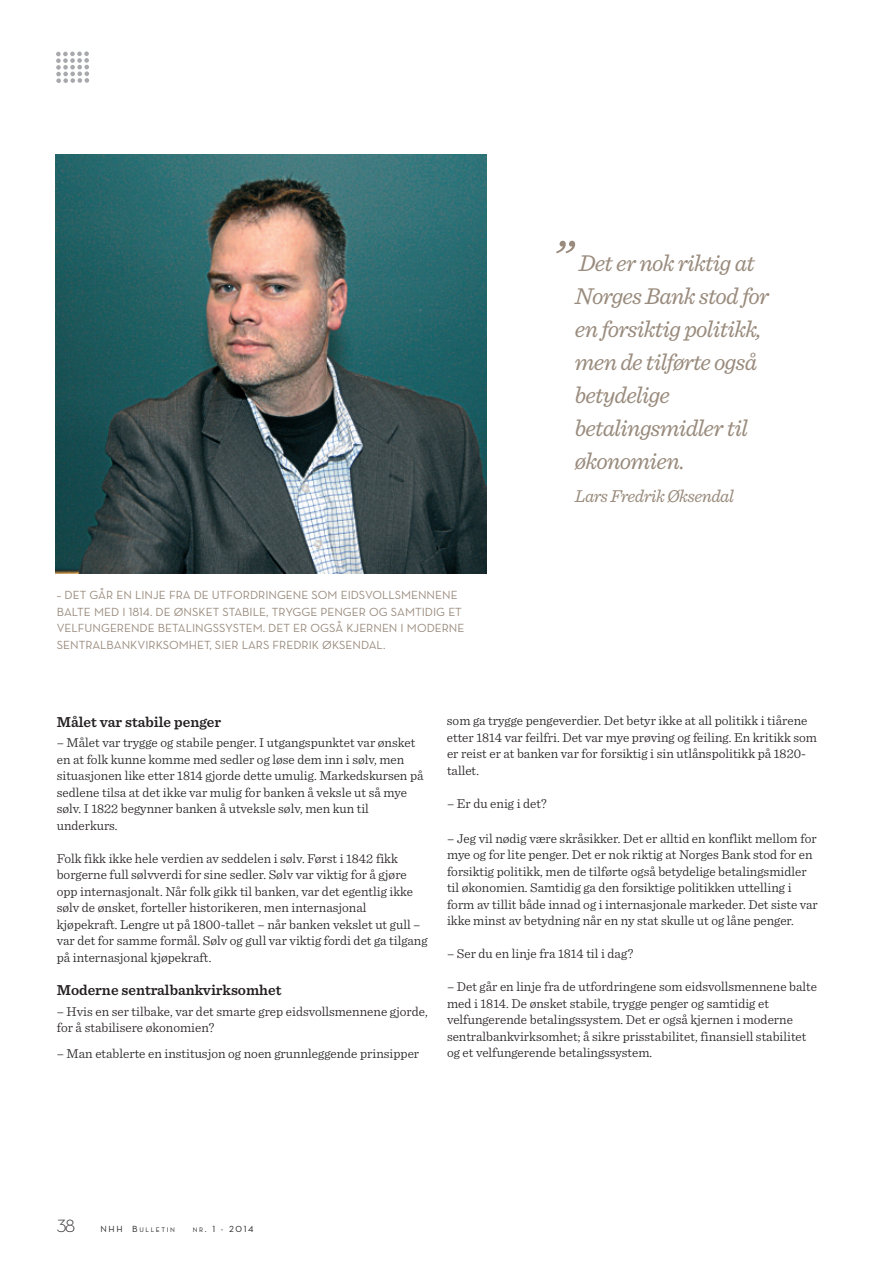
<style>
.page{position:relative;width:893px;height:1263px;background:#fff}
.page>*{position:absolute;margin:0;border:0;box-sizing:border-box;transform-origin:0 0}
.t1{font:italic 53.4px "Sentinel";color:#998b7d}
.t2{font:italic 24px/33px "Sentinel";letter-spacing:-.03em;color:#998b7d}
.t3{font:italic 18px "Sentinel";letter-spacing:-.03em;color:#998b7d}
.t4{font:300 18px "Neutraface Text";color:#231f20}
.t5{font:600 15px "Sentinel";color:#231f20}
.t6{font:300 13.5px/16.5px "Sentinel";color:#231f20}
.t7{font:12px/16.5px "Neutraface Text";color:#998b7d}
.t8{font:9px "Neutraface Text";color:#231f20}
.t9{font:6.75px "Neutraface Text";letter-spacing:.245em;color:#231f20}
.s1{font-size:9px}
.s2{font-size:6.75px}
</style>
<div class="page">
<svg style="left:56px;top:51px;width:33px;height:32px"></svg>
<img style="left:55px;top:154px;width:432px;height:419px">
<p class="t7" style="left:57px;top:587px;width:409px">– DET GÅR EN LINJE FRA DE UTFORDRINGENE SOM EIDSVOLLSMENNENE BALTE MED I 1814. DE ØNSKET STABILE, TRYGGE PENGER OG SAMTIDIG ET VELFUNGERENDE BETALINGSSYSTEM. DET ER OGSÅ KJERNEN I MODERNE SENTRALBANKVIRKSOMHET, SIER LARS FREDRIK ØKSENDAL.</p>
<h1 class="t1" style="left:552px;top:240px;width:22px">”</h1>
<h2 class="t2" style="left:575px;top:248px;width:196px">Det er nok riktig at<br>Norges Bank stod for en forsiktig politikk, men de tilførte også betydelige betalingsmidler til økonomien.</h2>
<h3 class="t3" style="left:575px;top:490px;width:160px">Lars Fredrik Øksendal</h3>
<p class="t5" style="left:57px;top:716px;width:166px">Målet var stabile penger</p>
<p class="t6" style="left:57px;top:735px;width:368px">– Målet var trygge og stabile penger. I utgangspunktet var ønsket en at folk kunne komme med sedler og løse dem inn i sølv, men situasjonen like etter 1814 gjorde dette umulig. Markedskursen på sedlene tilsa at det ikke var mulig for banken å veksle ut så mye sølv. I 1822 begynner banken å utveksle sølv, men kun til underkurs.</p>
<p class="t6" style="left:57px;top:851px;width:372px">Folk fikk ikke hele verdien av seddelen i sølv. Først i 1842 fikk borgerne full sølvverdi for sine sedler. Sølv var viktig for å gjøre opp internasjonalt. Når folk gikk til banken, var det egentlig ikke sølv de ønsket, forteller historikeren, men internasjonal kjøpekraft. Lengre ut på 1800-tallet – når banken vekslet ut gull – var det for samme formål. Sølv og gull var viktig fordi det ga tilgang på internasjonal kjøpekraft.</p>
<p class="t5" style="left:57px;top:985px;width:226px">Moderne sentralbankvirksomhet</p>
<p class="t6" style="left:57px;top:1004px;width:373px">– Hvis en ser tilbake, var det smarte grep eidsvollsmennene gjorde, for å stabilisere økonomien?</p>
<p class="t6" style="left:57px;top:1046px;width:364px">– Man etablerte en institusjon og noen grunnleggende prinsipper</p>
<p class="t6" style="left:447px;top:713px;width:372px">som ga trygge pengeverdier. Det betyr ikke at all politikk i tiårene etter 1814 var feilfri. Det var mye prøving og feiling. En kritikk som er reist er at banken var for forsiktig i sin utlånspolitikk på 1820- tallet.</p>
<p class="t6" style="left:447px;top:796px;width:101px">– Er du enig i det?</p>
<p class="t6" style="left:447px;top:830px;width:372px">– Jeg vil nødig være skråsikker. Det er alltid en konflikt mellom for mye og for lite penger. Det er nok riktig at Norges Bank stod for en forsiktig politikk, men de tilførte også betydelige betalingsmidler til økonomien. Samtidig ga den forsiktige politikken uttelling i form av tillit både innad og i internasjonale markeder. Det siste var ikke minst av betydning når en ny stat skulle ut og låne penger.</p>
<p class="t6" style="left:447px;top:946px;width:188px">– Ser du en linje fra 1814 til i dag?</p>
<p class="t6" style="left:447px;top:979px;width:371px">– Det går en linje fra de utfordringene som eidsvollsmennene balte med i 1814. De ønsket stabile, trygge penger og samtidig et velfungerende betalingssystem. Det er også kjernen i moderne sentralbankvirksomhet; å sikre prisstabilitet, finansiell stabilitet og et velfungerende betalingssystem.</p>
<h3 class="t4" style="left:57px;top:1215px;width:20px">38</h3>
<p class="t9" style="left:100px;top:1226px;width:76px"><span class="s1">NHH B</span>ULLETIN</p>
<p class="t8" style="left:193px;top:1224px;width:62px"><span class="s2">NR</span>. 1 - 2014</p>
</div>
